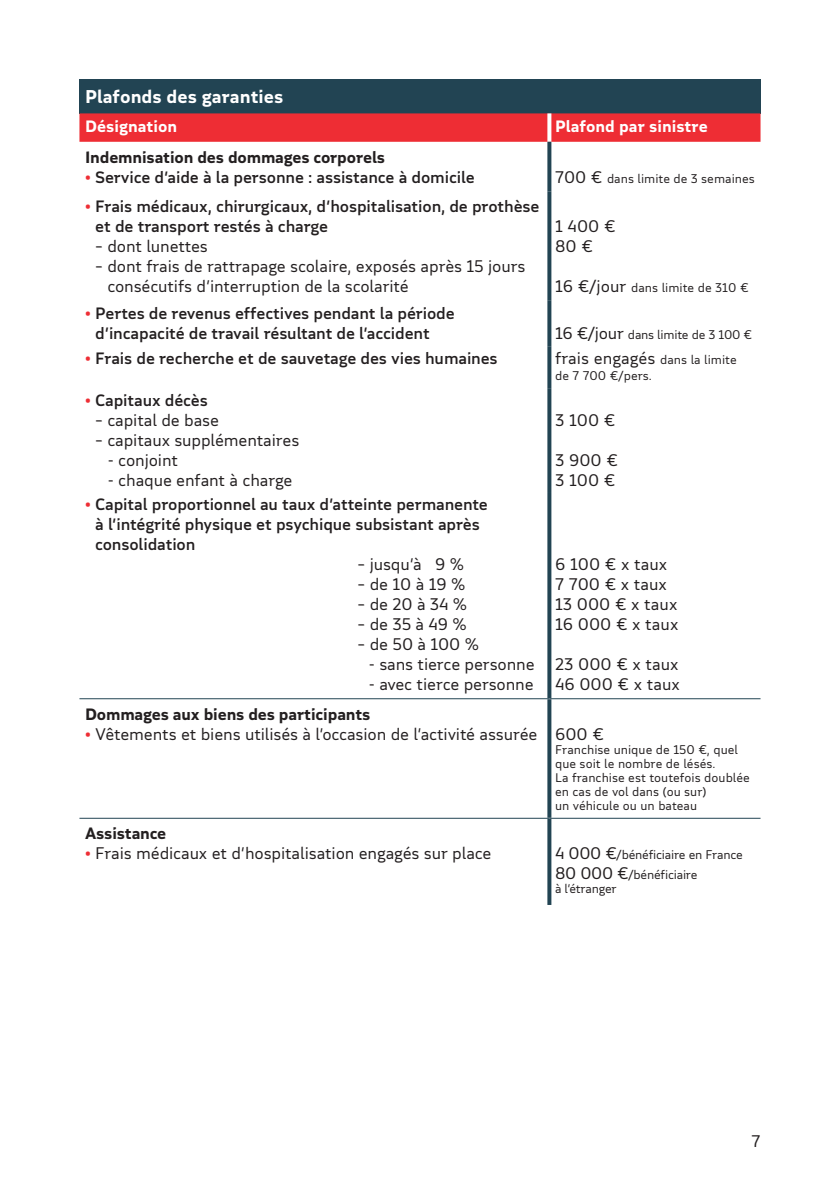
<style>
.page{position:relative;width:840px;height:1191px;background:#fff}
.page>*{position:absolute;margin:0;border:0;box-sizing:border-box;transform-origin:0 0}
.t1{font:700 18px "MAIF";color:#fff}
.t2{font:16px/20px "MAIF";letter-spacing:-.01em;color:#231f20}
.t3{font:500 16px/20px "MAIF";letter-spacing:-.01em;color:#231f20}
.t4{font:700 16px "MAIF";letter-spacing:-.01em;color:#231f20}
.t5{font:700 16px "MAIF";color:#fff}
.t6{font:12px/14px "MAIF";color:#231f20}
.t7{font:12px/20px "MAIF";letter-spacing:-.02em;color:#231f20}
.s1{font-weight:700;color:#ee2d34}
.s2{font-size:16px}
.s3{font-size:12px}
</style>
<div class="page">
<div style="left:79px;top:79px;width:681px;height:34px;background:#224453"></div>
<svg style="left:79px;top:113px;width:681px;height:29px;background:#eb2f36"></svg>
<svg style="left:547px;top:113px;width:4px;height:29px"></svg>
<svg style="left:547px;top:142px;width:4px;height:49px"></svg>
<svg style="left:547px;top:191px;width:4px;height:110px"></svg>
<svg style="left:547px;top:301px;width:4px;height:45px"></svg>
<svg style="left:547px;top:346px;width:4px;height:42px"></svg>
<svg style="left:547px;top:388px;width:4px;height:104px"></svg>
<svg style="left:547px;top:492px;width:4px;height:206px"></svg>
<svg style="left:547px;top:699px;width:4px;height:118px"></svg>
<svg style="left:547px;top:818px;width:4px;height:87px"></svg>
<hr style="left:79px;top:698px;width:470px;height:1px;background:#224453">
<hr style="left:549px;top:698px;width:211px;height:1px;background:#224453">
<hr style="left:79px;top:817px;width:470px;height:1px;background:#224453">
<hr style="left:549px;top:817px;width:211px;height:1px;background:#224453">
<p class="t1" style="left:85px;top:86px;width:199px">Plafonds des garanties</p>
<p class="t5" style="left:85px;top:116px;width:94px">Désignation</p>
<p class="t5" style="left:554px;top:116px;width:154px">Plafond par sinistre</p>
<p class="t4" style="left:85px;top:147px;width:301px">Indemnisation des dommages corporels</p>
<p class="t3" style="left:85px;top:167px;width:391px"><span class="s1">•</span> Service d’aide à la personne : assistance à domicile</p>
<p class="t6" style="left:554px;top:171px;width:201px"><span class="s2">700 €</span> dans limite de 3 semaines</p>
<p class="t3" style="left:95px;top:196px;width:445px;text-indent:-10px"><span class="s1">•</span> Frais médicaux, chirurgicaux, d’hospitalisation, de prothèse et de transport restés à charge</p>
<p class="t2" style="left:95px;top:236px;width:114px">– dont lunettes</p>
<p class="t2" style="left:107px;top:256px;width:419px;text-indent:-12px">– dont frais de rattrapage scolaire, exposés après 15 jours consécutifs d’interruption de la scolarité</p>
<p class="t2" style="left:554px;top:216px;width:62px">1 400 €<br>80 €</p>
<p class="t6" style="left:554px;top:281px;width:195px"><span class="s2">16 €/jour</span> dans limite de 310 €</p>
<p class="t3" style="left:95px;top:303px;width:361px;text-indent:-10px"><span class="s1">•</span> Pertes de revenus effectives pendant la période d’incapacité de travail résultant de l’accident</p>
<p class="t7" style="left:554px;top:324px;width:198px"><span class="s2">16 €/jour</span> dans limite de 3 100 €</p>
<p class="t3" style="left:85px;top:348px;width:414px"><span class="s1">•</span> Frais de recherche et de sauvetage des vies humaines</p>
<p class="t2" style="left:554px;top:348px;width:183px">frais engagés <span class="s3">dans la limite</span></p>
<p class="t6" style="left:554px;top:369px;width:98px">de 7 700 €/pers.</p>
<p class="t3" style="left:85px;top:390px;width:124px"><span class="s1">•</span> Capitaux décès</p>
<p class="t2" style="left:95px;top:410px;width:125px">– capital de base</p>
<p class="t2" style="left:95px;top:430px;width:205px">– capitaux supplémentaires</p>
<p class="t2" style="left:108px;top:450px;width:72px">- conjoint</p>
<p class="t2" style="left:108px;top:470px;width:186px">- chaque enfant à charge</p>
<p class="t2" style="left:554px;top:410px;width:62px">3 100 €</p>
<p class="t2" style="left:554px;top:450px;width:64px">3 900 €<br>3 100 €</p>
<p class="t3" style="left:95px;top:494px;width:394px;text-indent:-10px"><span class="s1">•</span> Capital proportionnel au taux d’atteinte permanente à l’intégrité physique et psychique subsistant après consolidation</p>
<p class="t2" style="left:357px;top:554px;width:108px">– jusqu’à 9 %</p>
<p class="t2" style="left:357px;top:574px;width:109px">– de 10 à 19 %</p>
<p class="t2" style="left:357px;top:594px;width:111px">– de 20 à 34 %</p>
<p class="t2" style="left:357px;top:614px;width:111px">– de 35 à 49 %</p>
<p class="t2" style="left:357px;top:634px;width:123px">– de 50 à 100 %</p>
<p class="t2" style="left:368px;top:654px;width:167px">- sans tierce personne</p>
<p class="t2" style="left:368px;top:674px;width:166px">- avec tierce personne</p>
<p class="t2" style="left:554px;top:554px;width:125px">6 100 € x taux<br>7 700 € x taux<br>13 000 € x taux<br>16 000 € x taux</p>
<p class="t2" style="left:554px;top:654px;width:126px">23 000 € x taux<br>46 000 € x taux</p>
<p class="t4" style="left:85px;top:704px;width:287px">Dommages aux biens des participants</p>
<p class="t2" style="left:85px;top:723px;width:520px"><span class="s1">•</span> Vêtements et biens utilisés à l’occasion de l’activité assurée 600 €</p>
<p class="t6" style="left:554px;top:742px;width:196px">Franchise unique de 150 €, quel que soit le nombre de lésés.<br>La franchise est toutefois doublée en cas de vol dans (ou sur)<br>un véhicule ou un bateau</p>
<p class="t4" style="left:85px;top:823px;width:83px">Assistance</p>
<p class="t2" style="left:85px;top:843px;width:407px"><span class="s1">•</span> Frais médicaux et d’hospitalisation engagés sur place</p>
<p class="t7" style="left:554px;top:844px;width:189px"><span class="s2">4 000 €</span>/bénéficiaire en France<br><span class="s2">80 000 €</span>/bénéficiaire</p>
<p class="t7" style="left:554px;top:878px;width:63px">à l’étranger</p>
<p class="t2" style="left:751px;top:1130px;width:10px">7</p>
</div>
